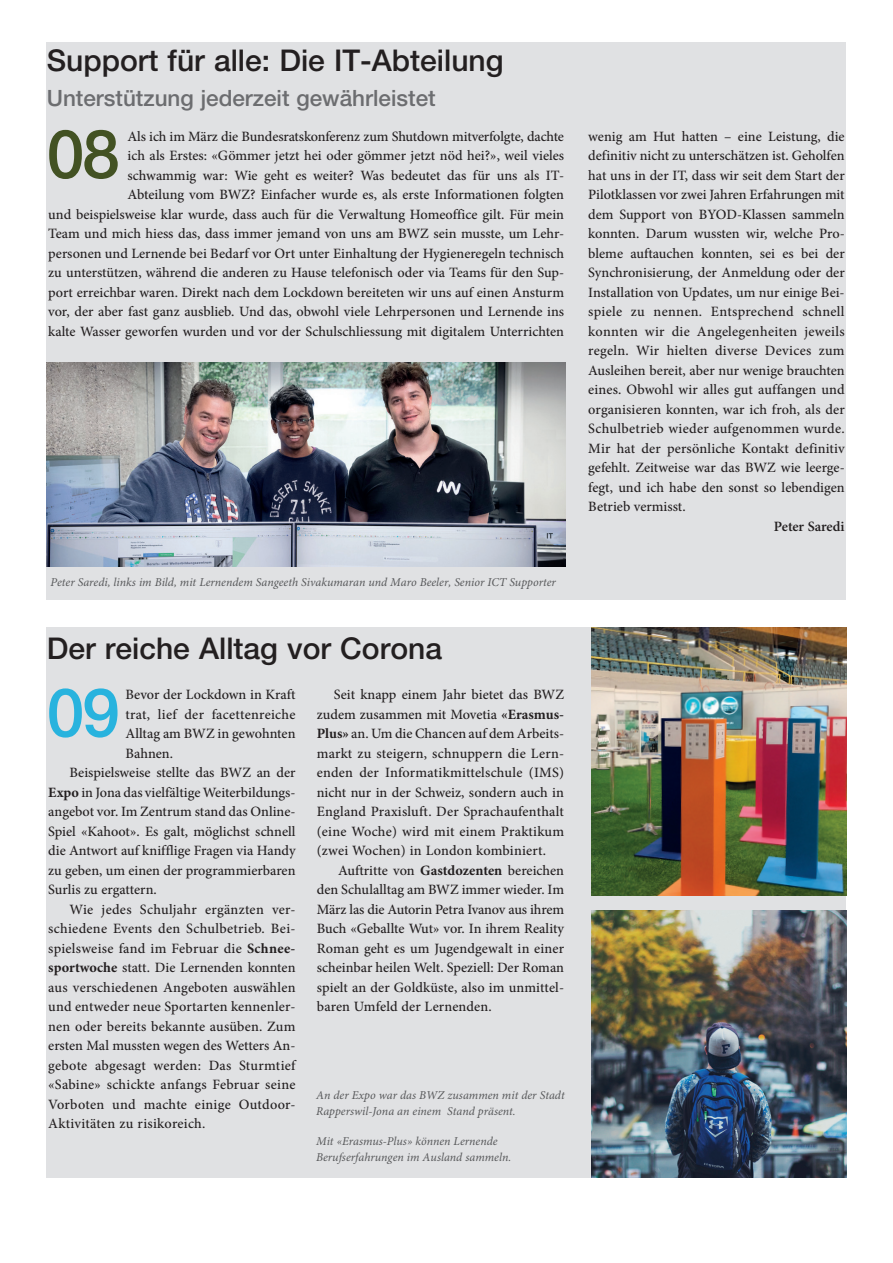
<style>
.page{position:relative;width:893px;height:1263px;background:#fff}
.page>*{position:absolute;margin:0;border:0;box-sizing:border-box;transform-origin:0 0}
.t1{font:500 67.5px "Helvetica Neue";color:#28b3de}
.t2{font:500 67.5px "Helvetica Neue";color:#435223}
.t3{font:500 30px "Helvetica Neue LT Std";color:#231f20}
.t4{font:500 22.5px "Helvetica Neue LT Std";color:#6c6d70}
.t5{font:500 14.25px/19.5px "Minion Pro";color:#231f20;text-align:justify}
.t6{font:500 14.25px "Minion Pro";letter-spacing:.02em;color:#231f20}
.t7{font:600 14.25px "Minion Pro";letter-spacing:-.005em;color:#231f20}
.t8{font:italic 12px/16.5px "Minion Pro";color:#57585a}
.s1{font-weight:700}
</style>
<div class="page">
<div style="left:47px;top:627px;width:799px;height:551px;background:#e0e1e3"></div>
<img style="left:591px;top:627px;width:255px;height:268px">
<img style="left:591px;top:910px;width:255px;height:268px">
<div style="left:47px;top:43px;width:799px;height:557px;background:#e0e1e3"></div>
<img style="left:47px;top:362px;width:519px;height:205px">
<h2 class="t3" style="left:47px;top:43px;width:458px">Support für alle: Die IT-Abteilung</h2>
<h3 class="t4" style="left:47px;top:84px;width:390px">Unterstützung jederzeit gewährleistet</h3>
<h1 class="t2" style="left:47px;top:100px;width:75px">08</h1>
<p class="t5" style="left:48px;top:126px;width:517px;text-align:right">Als ich im März die Bundesratskonferenz zum Shutdown mitverfolgte, dachte<br>ich als Erstes: «Gömmer jetzt hei oder gömmer jetzt nöd hei?», weil vieles<br>schwammig war: Wie geht es weiter? Was bedeutet das für uns als IT-<br>Abteilung vom BWZ? Einfacher wurde es, als erste Informationen folgten<br>und beispielsweise klar wurde, dass auch für die Verwaltung Homeoffice gilt. Für mein Team und mich hiess das, dass immer jemand von uns am BWZ sein musste, um Lehr&shy;personen und Lernende bei Bedarf vor Ort unter Einhaltung der Hygieneregeln technisch zu unterstützen, während die anderen zu Hause telefonisch oder via Teams für den Sup&shy;port erreichbar waren. Direkt nach dem Lockdown bereiteten wir uns auf einen Ansturm vor, der aber fast ganz ausblieb. Und das, obwohl viele Lehrpersonen und Lernende ins kalte Wasser geworfen wurden und vor der Schulschliessung mit digitalem Unterrichten</p>
<p class="t8" style="left:50px;top:575px;width:507px">Peter Saredi, links im Bild, mit Lernendem Sangeeth Sivakumaran und Maro Beeler, Senior ICT Supporter</p>
<h2 class="t3" style="left:47px;top:631px;width:397px">Der reiche Alltag vor Corona</h2>
<h1 class="t1" style="left:47px;top:658px;width:75px">09</h1>
<p class="t5" style="left:317px;top:685px;width:249px;text-indent:17px">Seit knapp einem Jahr bietet das BWZ zudem zusammen mit Movetia <span class="s1">«Erasmus-Plus»</span> an. Um die Chancen auf dem Arbeits&shy;markt zu steigern, schnuppern die Lern&shy;enden der Informatikmittelschule (IMS) nicht nur in der Schweiz, sondern auch in England Praxisluft. Der Sprachaufenthalt (eine Woche) wird mit einem Praktikum (zwei Wochen) in London kombiniert.</p>
<p class="t5" style="left:317px;top:860px;width:249px;text-indent:21px">Auftritte von <span class="s1">Gastdozenten</span> bereichen den Schulalltag am BWZ immer wieder. Im März las die Autorin Petra Ivanov aus ihrem Buch «Geballte Wut» vor. In ihrem Reality Roman geht es um Jugendgewalt in einer scheinbar heilen Welt. Speziell: Der Roman spielt an der Goldküste, also im unmittel&shy;baren Umfeld der Lernenden.</p>
<p class="t5" style="left:125px;top:685px;width:172px">Bevor der Lockdown in Kraft</p>
<p class="t6" style="left:125px;top:705px;width:172px">trat, lief der facettenreiche</p>
<p class="t5" style="left:125px;top:724px;width:172px">Alltag am BWZ in gewohnten</p>
<p class="t5" style="left:125px;top:743px;width:49px">Bahnen.</p>
<p class="t5" style="left:70px;top:763px;width:227px">Beispielsweise stellte das BWZ an der</p>
<p class="t5" style="left:48px;top:782px;width:249px"><span class="s1">Expo</span> in Jona das vielfältige Weiterbildungs-</p>
<p class="t5" style="left:48px;top:802px;width:249px">angebot vor. Im Zentrum stand das Online-</p>
<p class="t5" style="left:48px;top:821px;width:249px">Spiel «Kahoot». Es galt, möglichst schnell</p>
<p class="t5" style="left:48px;top:841px;width:249px">die Antwort auf knifflige Fragen via Handy</p>
<p class="t5" style="left:48px;top:860px;width:249px">zu geben, um einen der programmierbaren</p>
<p class="t5" style="left:48px;top:880px;width:110px">Surlis zu ergattern.</p>
<p class="t6" style="left:70px;top:900px;width:227px">Wie jedes Schuljahr ergänzten ver-</p>
<p class="t6" style="left:48px;top:919px;width:249px">schiedene Events den Schulbetrieb. Bei-</p>
<p class="t5" style="left:48px;top:938px;width:249px">spielsweise fand im Februar die <span class="s1">Schnee-</span></p>
<p class="t5" style="left:48px;top:958px;width:249px"><span class="s1">sportwoche</span> statt. Die Lernenden konnten</p>
<p class="t5" style="left:48px;top:977px;width:249px">aus verschiedenen Angeboten auswählen</p>
<p class="t5" style="left:48px;top:997px;width:249px">und entweder neue Sportarten kennenler-</p>
<p class="t5" style="left:48px;top:1016px;width:249px">nen oder bereits bekannte ausüben. Zum</p>
<p class="t5" style="left:48px;top:1036px;width:249px">ersten Mal mussten wegen des Wetters An-</p>
<p class="t6" style="left:48px;top:1055px;width:249px">gebote abgesagt werden: Das Sturmtief</p>
<p class="t5" style="left:48px;top:1075px;width:249px">«Sabine» schickte anfangs Februar seine</p>
<p class="t6" style="left:48px;top:1094px;width:249px">Vorboten und machte einige Outdoor-</p>
<p class="t6" style="left:48px;top:1114px;width:159px">Aktivitäten zu risikoreich.</p>
<p class="t8" style="left:316px;top:1087px;width:250px">An der Expo war das BWZ zusammen mit der Stadt<br>Rapperswil-Jona an einem Stand präsent.</p>
<p class="t8" style="left:316px;top:1133px;width:197px">Mit «Erasmus-Plus» können Lernende<br>Berufserfahrungen im Ausland sammeln.</p>
<p class="t5" style="left:588px;top:126px;width:258px">wenig am Hut hatten – eine Leistung, die definitiv nicht zu unterschätzen ist. Geholfen hat uns in der IT, dass wir seit dem Start der Pilotklassen vor zwei Jahren Erfahrungen mit dem Support von BYOD-Klassen sammeln konnten. Darum wussten wir, welche Pro&shy;bleme auftauchen konnten, sei es bei der Synchronisierung, der Anmeldung oder der Installation von Updates, um nur einige Bei&shy;spiele zu nennen. Entsprechend schnell konnten wir die Angelegenheiten jeweils regeln. Wir hielten diverse Devices zum Ausleihen bereit, aber nur wenige brauchten eines. Obwohl wir alles gut auffangen und organisieren konnten, war ich froh, als der Schulbetrieb wieder aufgenommen wurde.<br>Mir hat der persönliche Kontakt definitiv gefehlt. Zeitweise war das BWZ wie leerge&shy;fegt, und ich habe den sonst so lebendigen Betrieb vermisst.</p>
<p class="t7" style="left:774px;top:517px;width:72px">Peter Saredi</p>
</div>
